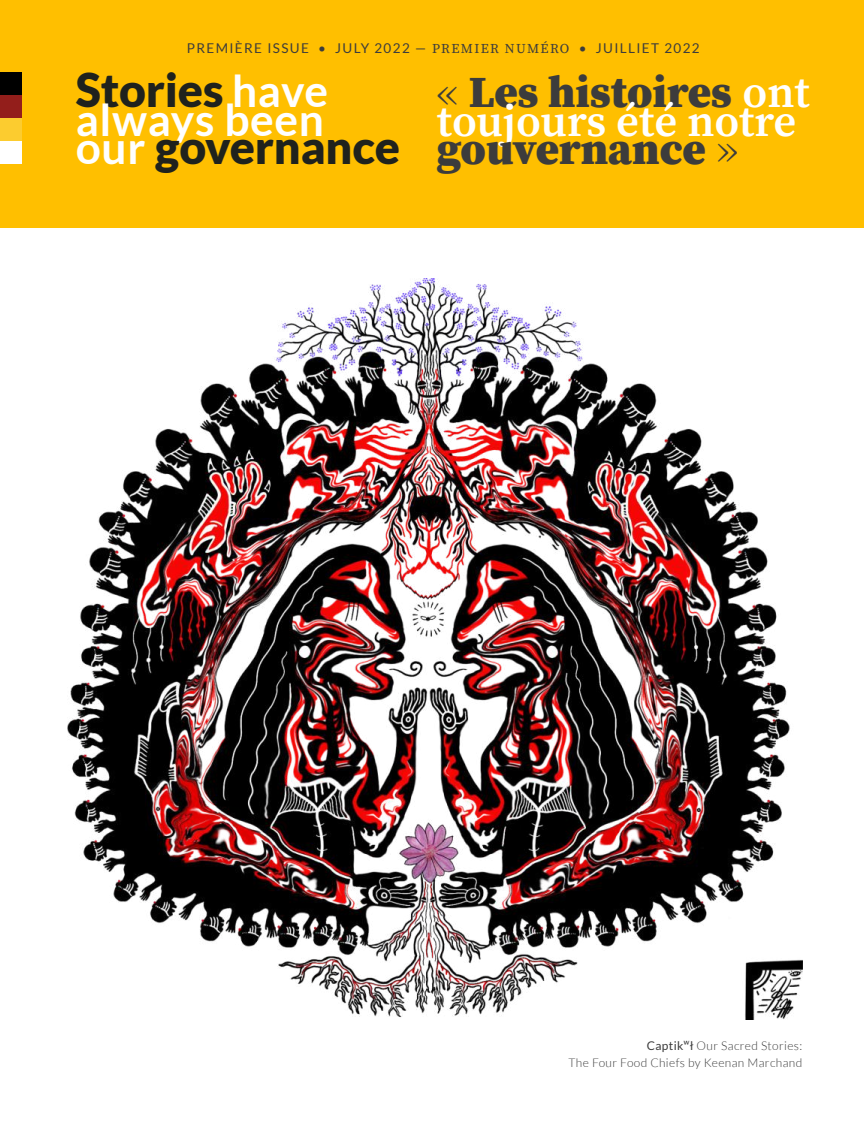
<style>
.page{position:relative;width:864px;height:1134px;background:#fff}
.page>*{position:absolute;margin:0;border:0;box-sizing:border-box;transform-origin:0 0}
.t1{font:900 46.5px "Lato";letter-spacing:-.005em;color:#1f221d}
.t2{font:900 44.55px "Source Serif Pro";color:#3c3c3c}
.t3{font:600 44.55px "Source Serif Pro";color:#fff}
.t4{font:700 44.25px "Lato";letter-spacing:.015em;color:#fff}
.t5{font:13.5px "Lato";letter-spacing:.1em;color:#3c3c3c}
.t6{font:300 12px/16.5px "Lato";letter-spacing:.03em;color:#3c3c3c;text-align:right}
.s1{font-family:"Source Serif Pro"}
.s2{font-weight:700;font-size:44.25px;color:#fff}
.s3{font-weight:300}
.s4{font-weight:600;color:#fff}
.s5{font-weight:400}
.s6{font-family:"Lucida Grande";font-weight:400}
</style>
<div class="page">
<div style="left:0;top:0;width:864px;height:228px;background:#ffbf00"></div>
<img style="left:67px;top:278px;width:735px;height:741px">
<div style="left:0;top:73px;width:22px;height:22px;background:#000"></div>
<div style="left:0;top:95px;width:22px;height:23px;background:#931e1b"></div>
<div style="left:0;top:118px;width:22px;height:23px;background:#fccc2f"></div>
<div style="left:0;top:141px;width:22px;height:23px;background:#fff"></div>
<p class="t5" style="left:187px;top:42px;width:514px">PREMIÈRE ISSUE • JULY 2022 — <span class="s1">PREMIER NUMÉRO</span> • JUILLIET 2022</p>
<h1 class="t1" style="left:76px;top:70px;width:254px">Stories <span class="s2">have</span></h1>
<h3 class="t4" style="left:76px;top:100px;width:250px">always been</h3>
<h1 class="t1" style="left:76px;top:127px;width:326px"><span class="s2">our</span> governance</h1>
<h2 class="t2" style="left:437px;top:66px;width:374px"><span class="s3">«</span> Les histoires <span class="s4">ont</span></h2>
<h2 class="t3" style="left:437px;top:95px;width:361px">toujours été notre</h2>
<h2 class="t2" style="left:437px;top:123px;width:303px">gouvernance <span class="s3">»</span></h2>
<p class="t6" style="left:569px;top:1038px;width:235px"><span class="s5">Captik</span><span class="s6">ʷ</span><span class="s5">ł</span> Our Sacred Stories:<br>The Four Food Chiefs by Keenan Marchand</p>
</div>
